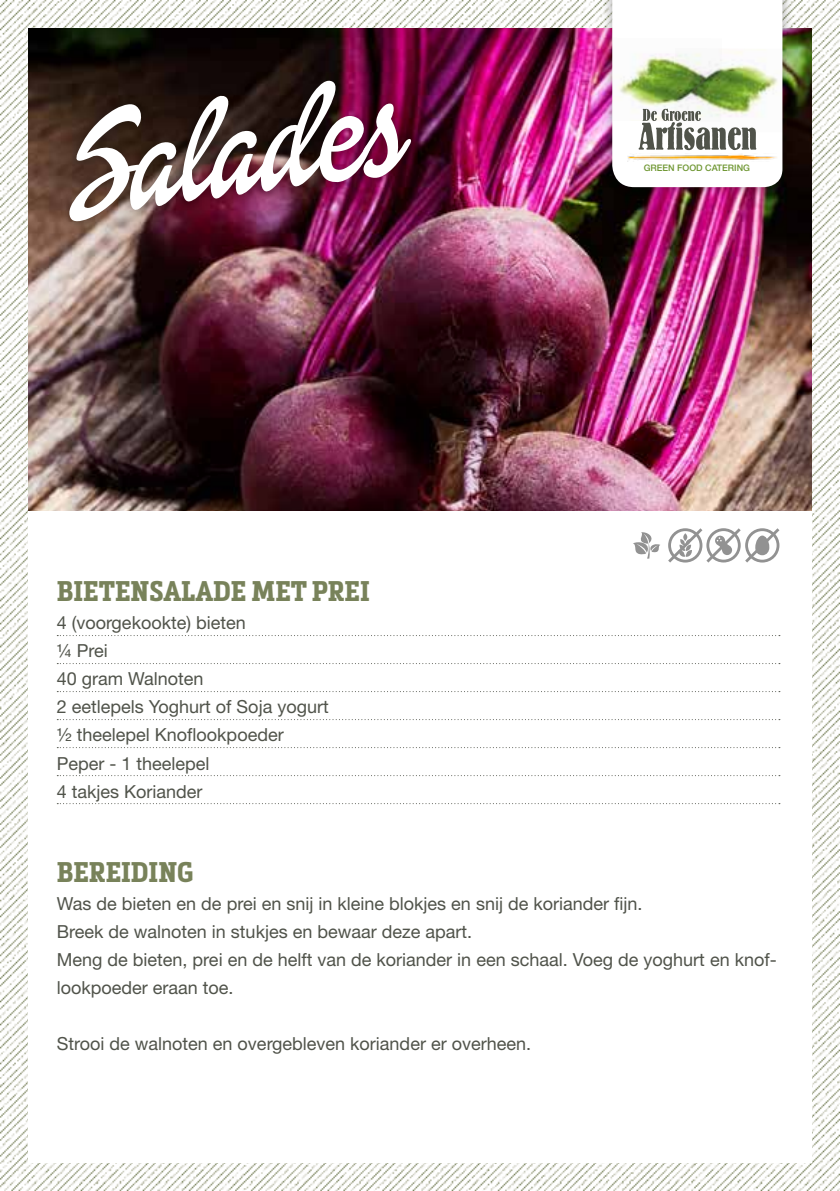
<style>
.page{position:relative;width:840px;height:1191px;background:#fff}
.page>*{position:absolute;margin:0;border:0;box-sizing:border-box;transform-origin:0 0}
.t1{font:150px "Dollie Script Personal Use";color:#fff}
.t2{font:700 28px "Metronic Slab Narrow";color:#78825a}
.t3{font:18px/28px "Helvetica Neue LT Std";color:#50534a}
.t4{font:500 9px "Helvetica Neue LT Std";color:#6e9631}
</style>
<div class="page">
<img style="left:0;top:0;width:839px;height:1191px">
<div style="left:28px;top:28px;width:783px;height:1134px;background:#fff"></div>
<img style="left:28px;top:28px;width:783px;height:482px">
<svg style="left:57px;top:635px;width:722px;height:1px"></svg>
<svg style="left:57px;top:663px;width:722px;height:1px"></svg>
<svg style="left:57px;top:691px;width:722px;height:1px"></svg>
<svg style="left:57px;top:719px;width:722px;height:1px"></svg>
<svg style="left:57px;top:747px;width:722px;height:1px"></svg>
<svg style="left:57px;top:775px;width:722px;height:1px"></svg>
<svg style="left:57px;top:803px;width:722px;height:1px"></svg>
<div style="left:60px;top:71px;width:360px;height:160px;background:#000;opacity:.35"></div>
<div style="left:601px;top:0;width:192px;height:198px;background:#000;opacity:.35"></div>
<img style="left:609px;top:37px;width:3px;height:85px">
<img style="left:782px;top:48px;width:3px;height:84px">
<img style="left:782px;top:153px;width:5px;height:9px">
<svg style="left:612px;top:0;width:170px;height:187px"></svg>
<svg style="left:633px;top:528px;width:147px;height:35px"></svg>
<h1 class="t1" style="left:49px;top:86px;width:344px;rotate:-8deg">Salades</h1>
<h2 class="t2" style="left:57px;top:575px;width:314px">BIETENSALADE MET PREI</h2>
<p class="t3" style="left:57px;top:609px;width:273px">4 (voorgekookte) bieten<br>¼ Prei<br>40 gram Walnoten<br>2 eetlepels Yoghurt of Soja yogurt ½ theelepel Knoflookpoeder<br>Peper - 1 theelepel<br>4 takjes Koriander</p>
<p class="t4" style="left:643px;top:163px;width:108px">GREEN FOOD CATERING</p>
<h2 class="t2" style="left:57px;top:855px;width:138px">BEREIDING</h2>
<p class="t3" style="left:57px;top:889px;width:721px">Was de bieten en de prei en snij in kleine blokjes en snij de koriander fijn.<br>Breek de walnoten in stukjes en bewaar deze apart.<br>Meng de bieten, prei en de helft van de koriander in een schaal. Voeg de yoghurt en knof&shy;lookpoeder eraan toe.</p>
<p class="t3" style="left:57px;top:1029px;width:475px">Strooi de walnoten en overgebleven koriander er overheen.</p>
</div>
